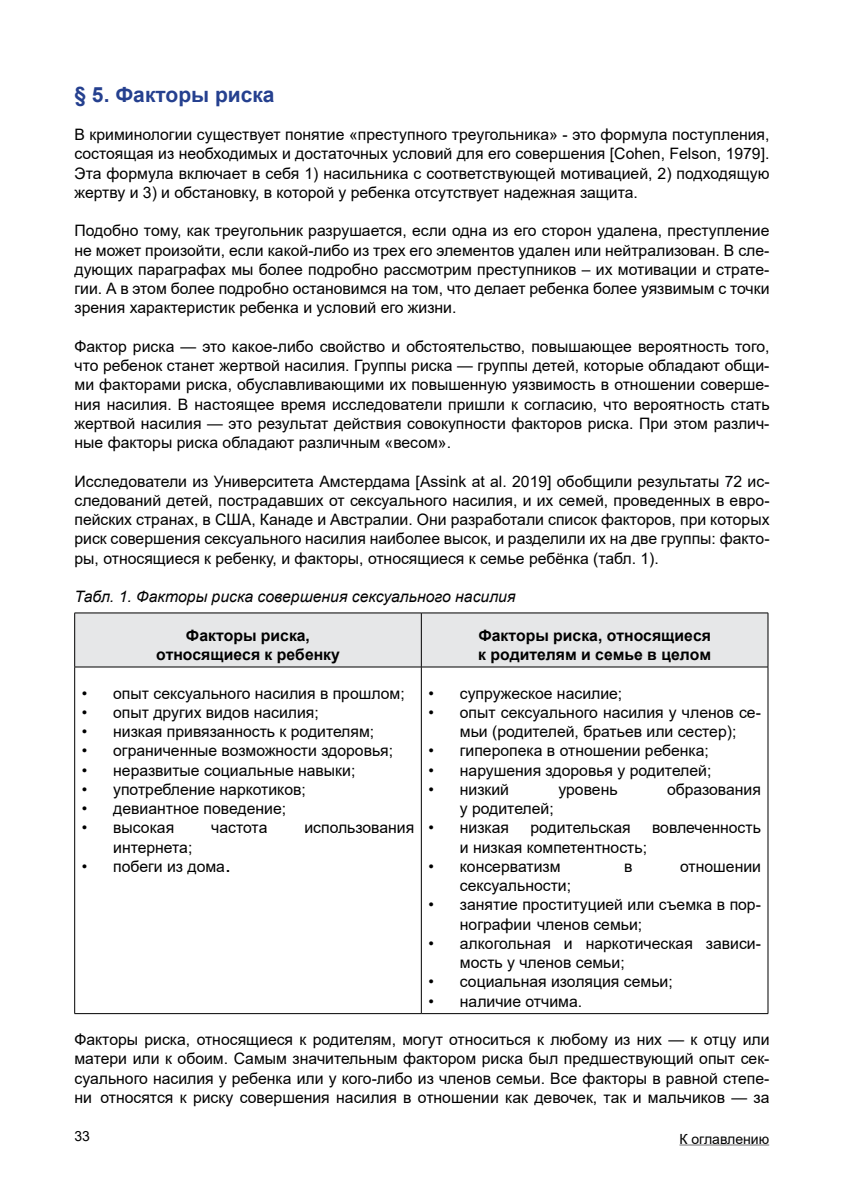
<style>
.page{position:relative;width:844px;height:1191px;background:#fff}
.page>*{position:absolute;margin:0;border:0;box-sizing:border-box;transform-origin:0 0}
.t1{font:700 21px "Arial";color:#25408f}
.t2{font:15.75px/19.2px "Arial";color:#000;text-align:justify}
.t3{font:700 15.75px/19.2px "Arial";color:#000;text-align:center}
.t4{font:italic 15.75px "Arial";color:#000}
.t5{font:14px "Arial";color:#000}
.s1{font-size:21px}
</style>
<div class="page">
<hr style="left:679px;top:1144px;width:90px;height:1px;background:#6d6e71">
<div style="left:75px;top:613px;width:692px;height:53px;background:#e6e7e8"></div>
<hr style="left:74px;top:612px;width:347px;height:1px;background:#000">
<hr style="left:74px;top:613px;width:1px;height:54px;background:#000">
<hr style="left:421px;top:612px;width:347px;height:1px;background:#000">
<hr style="left:421px;top:613px;width:1px;height:54px;background:#000">
<hr style="left:767px;top:613px;width:1px;height:54px;background:#000">
<hr style="left:74px;top:666px;width:347px;height:1px;background:#000">
<hr style="left:74px;top:667px;width:1px;height:346px;background:#000">
<hr style="left:421px;top:666px;width:347px;height:1px;background:#000">
<hr style="left:421px;top:667px;width:1px;height:346px;background:#000">
<hr style="left:767px;top:667px;width:1px;height:346px;background:#000">
<hr style="left:74px;top:1013px;width:347px;height:1px;background:#000">
<hr style="left:421px;top:1013px;width:347px;height:1px;background:#000">
<h1 class="t1" style="left:74px;top:79px;width:202px">§ 5. Факторы риска</h1>
<p class="t2" style="left:74px;top:125px;width:696px">В криминологии существует понятие «преступного треугольника» - это формула поступления, состоящая из необходимых и достаточных условий для его совершения [Cohen, Felson, 1979].<br>Эта формула включает в себя 1) насильника с соответствующей мотивацией, 2) подходящую жертву и 3) и обстановку, в которой у ребенка отсутствует надежная защита.</p>
<p class="t2" style="left:74px;top:221px;width:696px">Подобно тому, как треугольник разрушается, если одна из его сторон удалена, преступление не может произойти, если какой-либо из трех его элементов удален или нейтрализован. В сле&shy;дующих параграфах мы более подробно рассмотрим преступников – их мотивации и страте&shy;гии. А в этом более подробно остановимся на том, что делает ребенка более уязвимым с точки зрения характеристик ребенка и условий его жизни.</p>
<p class="t2" style="left:74px;top:336px;width:696px">Фактор риска — это какое-либо свойство и обстоятельство, повышающее вероятность того, что ребенок станет жертвой насилия. Группы риска — группы детей, которые обладают общи&shy;ми факторами риска, обуславливающими их повышенную уязвимость в отношении соверше&shy;ния насилия. В настоящее время исследователи пришли к согласию, что вероятность стать жертвой насилия — это результат действия совокупности факторов риска. При этом различ&shy;ные факторы риска обладают различным «весом».</p>
<p class="t2" style="left:74px;top:471px;width:696px">Исследователи из Университета Амстердама [Assink at al. 2019] обобщили результаты 72 ис&shy;следований детей, пострадавших от сексуального насилия, и их семей, проведенных в евро&shy;пейских странах, в США, Канаде и Австралии. Они разработали список факторов, при которых риск совершения сексуального насилия наиболее высок, и разделили их на две группы: факто&shy;ры, относящиеся к ребенку, и факторы, относящиеся к семье ребёнка (табл. 1).</p>
<p class="t4" style="left:74px;top:586px;width:442px">Табл. 1. Факторы риска совершения сексуального насилия</p>
<p class="t3" style="left:156px;top:626px;width:185px">Факторы риска, относящиеся к ребенку</p>
<p class="t3" style="left:478px;top:626px;width:234px;text-align:left">Факторы риска, относящиеся к родителям и семье в целом</p>
<p class="t2" style="left:82px;top:683px;width:324px">• опыт сексуального насилия в прошлом;</p>
<p class="t2" style="left:82px;top:702px;width:239px">• опыт других видов насилия;</p>
<p class="t2" style="left:82px;top:721px;width:294px">• низкая привязанность к родителям;</p>
<p class="t2" style="left:82px;top:741px;width:313px">• ограниченные возможности здоровья;</p>
<p class="t2" style="left:82px;top:760px;width:275px">• неразвитые социальные навыки;</p>
<p class="t2" style="left:82px;top:779px;width:226px">• употребление наркотиков;</p>
<p class="t2" style="left:82px;top:798px;width:206px">• девиантное поведение;</p>
<p class="t2" style="left:82px;top:818px;width:94px">• высокая</p>
<p class="t2" style="left:211px;top:818px;width:58px">частота</p>
<p class="t2" style="left:304px;top:818px;width:111px">использования</p>
<p class="t2" style="left:113px;top:837px;width:81px">интернета;</p>
<p class="t2" style="left:82px;top:856px;width:151px">• побеги из дома<span class="s1">.</span></p>
<p class="t2" style="left:428px;top:683px;width:195px">• супружеское насилие;</p>
<p class="t2" style="left:428px;top:702px;width:334px;text-align:center">• опыт сексуального насилия у членов се&shy;мьи (родителей, братьев или сестер);</p>
<p class="t2" style="left:428px;top:741px;width:282px">• гиперопека в отношении ребенка;</p>
<p class="t2" style="left:428px;top:760px;width:284px">• нарушения здоровья у родителей;</p>
<p class="t2" style="left:428px;top:779px;width:82px">• низкий</p>
<p class="t2" style="left:558px;top:779px;width:61px">уровень</p>
<p class="t2" style="left:666px;top:779px;width:95px">образования</p>
<p class="t2" style="left:459px;top:798px;width:95px">у родителей;</p>
<p class="t2" style="left:428px;top:818px;width:82px">• низкая</p>
<p class="t2" style="left:530px;top:818px;width:102px">родительская</p>
<p class="t2" style="left:652px;top:818px;width:110px">вовлеченность</p>
<p class="t2" style="left:459px;top:837px;width:189px">и низкая компетентность;</p>
<p class="t2" style="left:428px;top:856px;width:134px">• консерватизм</p>
<p class="t2" style="left:624px;top:856px;width:10px">в</p>
<p class="t2" style="left:680px;top:856px;width:82px">отношении</p>
<p class="t2" style="left:460px;top:875px;width:113px">сексуальности;</p>
<p class="t2" style="left:460px;top:895px;width:302px;text-indent:-32px">• занятие проституцией или съемка в пор&shy;нографии членов семьи;</p>
<p class="t2" style="left:459px;top:933px;width:302px;text-indent:-32px">• алкогольная и наркотическая зависи&shy;мость у членов семьи;</p>
<p class="t2" style="left:428px;top:972px;width:246px">• социальная изоляция семьи;</p>
<p class="t2" style="left:428px;top:991px;width:155px">• наличие отчима.</p>
<p class="t2" style="left:74px;top:1029px;width:696px">Факторы риска, относящиеся к родителям, могут относиться к любому из них — к отцу или матери или к обоим. Самым значительным фактором риска был предшествующий опыт сек&shy;суального насилия у ребенка или у кого-либо из членов семьи. Все факторы в равной степе&shy;ни относятся к риску совершения насилия в отношении как девочек, так и мальчиков — за</p>
<p class="t5" style="left:74px;top:1126px;width:17px">33</p>
<p class="t5" style="left:679px;top:1129px;width:91px">К оглавлению</p>
</div>
